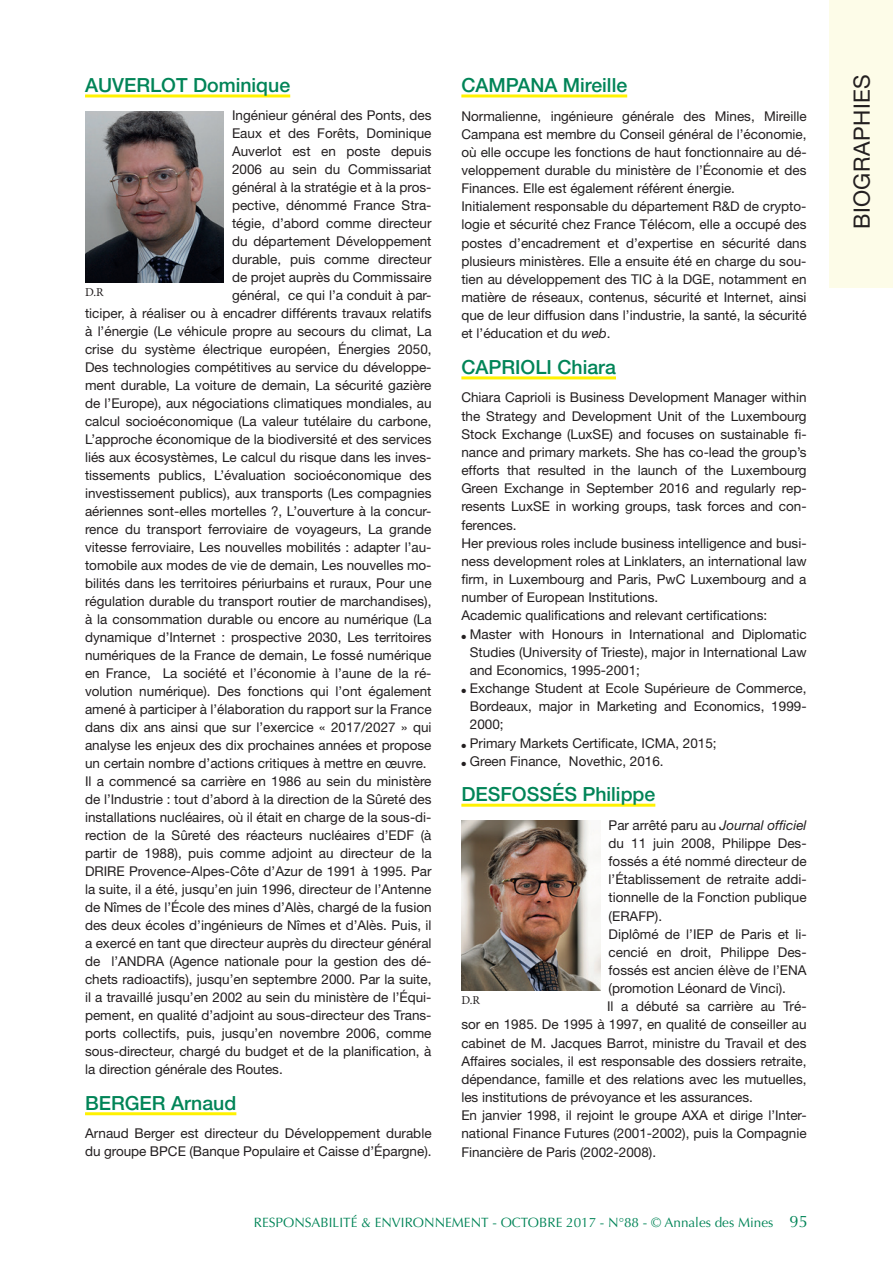
<style>
.page{position:relative;width:893px;height:1263px;background:#fff}
.page>*{position:absolute;margin:0;border:0;box-sizing:border-box;transform-origin:0 0}
.t1{font:22.5px "Helvetica Neue";letter-spacing:.02em;color:#231f20}
.INTER_1{font:500 19.5px "Helvetica Neue";color:#008457}
.texte_courant{font:13.5px/18.1px "Helvetica Neue";color:#231f20;text-align:justify}
.t2{font:13.5px "Optima";color:#008457}
.t3{font:12px "Minion Pro";color:#231f20}
.s1{font-style:italic}
.s2{font-size:16.5px}
</style>
<div class="page">
<hr style="left:85px;top:94px;width:205px;height:3px;background:#fff101">
<hr style="left:85px;top:1112px;width:151px;height:3px;background:#fff101">
<hr style="left:461px;top:94px;width:166px;height:3px;background:#fff101">
<hr style="left:461px;top:376px;width:155px;height:3px;background:#fff101">
<hr style="left:461px;top:804px;width:194px;height:3px;background:#fff101">
<div style="left:829px;top:0;width:64px;height:287px;background:#fdfce8"></div>
<img style="left:461px;top:820px;width:139px;height:170px">
<img style="left:85px;top:112px;width:139px;height:170px">
<p class="INTER_1" style="left:85px;top:73px;width:207px">AUVERLOT Dominique</p>
<p class="texte_courant" style="left:232px;top:106px;width:201px">Ingénieur général des Ponts, des</p>
<p class="texte_courant" style="left:232px;top:124px;width:201px">Eaux et des Forêts, Dominique</p>
<p class="texte_courant" style="left:232px;top:142px;width:201px">Auverlot est en poste depuis</p>
<p class="texte_courant" style="left:232px;top:160px;width:201px">2006 au sein du Commissariat</p>
<p class="texte_courant" style="left:232px;top:178px;width:201px">général à la stratégie et à la pros-</p>
<p class="texte_courant" style="left:232px;top:196px;width:201px">pective, dénommé France Stra-</p>
<p class="texte_courant" style="left:232px;top:214px;width:201px">tégie, d’abord comme directeur</p>
<p class="texte_courant" style="left:232px;top:232px;width:201px">du département Développement</p>
<p class="texte_courant" style="left:232px;top:250px;width:201px">durable, puis comme directeur</p>
<p class="texte_courant" style="left:232px;top:268px;width:201px">de projet auprès du Commissaire</p>
<p class="texte_courant" style="left:232px;top:286px;width:201px">général, ce qui l’a conduit à par-</p>
<p class="texte_courant" style="left:85px;top:304px;width:348px">ticiper, à réaliser ou à encadrer différents travaux relatifs</p>
<p class="texte_courant" style="left:85px;top:322px;width:348px">à l’énergie (Le véhicule propre au secours du climat, La</p>
<p class="texte_courant" style="left:85px;top:340px;width:348px">crise du système électrique européen, Énergies 2050,</p>
<p class="texte_courant" style="left:85px;top:358px;width:348px">Des technologies compétitives au service du développe-</p>
<p class="texte_courant" style="left:85px;top:376px;width:348px">ment durable, La voiture de demain, La sécurité gazière</p>
<p class="texte_courant" style="left:85px;top:394px;width:348px">de l’Europe), aux négociations climatiques mondiales, au</p>
<p class="texte_courant" style="left:85px;top:412px;width:348px">calcul socioéconomique (La valeur tutélaire du carbone,</p>
<p class="texte_courant" style="left:85px;top:430px;width:348px">L’approche économique de la biodiversité et des services</p>
<p class="texte_courant" style="left:85px;top:448px;width:348px">liés aux écosystèmes, Le calcul du risque dans les inves-</p>
<p class="texte_courant" style="left:85px;top:466px;width:348px">tissements publics, L’évaluation socioéconomique des</p>
<p class="texte_courant" style="left:85px;top:484px;width:348px">investissement publics), aux transports (Les compagnies</p>
<p class="texte_courant" style="left:85px;top:502px;width:348px">aériennes sont-elles mortelles ?, L’ouverture à la concur-</p>
<p class="texte_courant" style="left:85px;top:520px;width:348px">rence du transport ferroviaire de voyageurs, La grande</p>
<p class="texte_courant" style="left:85px;top:538px;width:348px">vitesse ferroviaire, Les nouvelles mobilités : adapter l’au-</p>
<p class="texte_courant" style="left:85px;top:556px;width:348px">tomobile aux modes de vie de demain, Les nouvelles mo-</p>
<p class="texte_courant" style="left:85px;top:574px;width:348px">bilités dans les territoires périurbains et ruraux, Pour une</p>
<p class="texte_courant" style="left:85px;top:592px;width:348px">régulation durable du transport routier de marchandises),</p>
<p class="texte_courant" style="left:85px;top:610px;width:348px">à la consommation durable ou encore au numérique (La</p>
<p class="texte_courant" style="left:85px;top:628px;width:348px">dynamique d’Internet : prospective 2030, Les territoires</p>
<p class="texte_courant" style="left:85px;top:646px;width:348px">numériques de la France de demain, Le fossé numérique</p>
<p class="texte_courant" style="left:85px;top:664px;width:348px">en France, La société et l’économie à l’aune de la ré-</p>
<p class="texte_courant" style="left:85px;top:682px;width:348px">volution numérique). Des fonctions qui l’ont également</p>
<p class="texte_courant" style="left:85px;top:700px;width:348px">amené à participer à l’élaboration du rapport sur la France</p>
<p class="texte_courant" style="left:85px;top:718px;width:348px">dans dix ans ainsi que sur l’exercice « 2017/2027 » qui</p>
<p class="texte_courant" style="left:85px;top:736px;width:348px">analyse les enjeux des dix prochaines années et propose</p>
<p class="texte_courant" style="left:85px;top:754px;width:343px">un certain nombre d’actions critiques à mettre en œuvre.</p>
<p class="texte_courant" style="left:85px;top:772px;width:348px">Il a commencé sa carrière en 1986 au sein du ministère de l’Industrie : tout d’abord à la direction de la Sûreté des installations nucléaires, où il était en charge de la sous-di&shy;rection de la Sûreté des réacteurs nucléaires d’EDF (à partir de 1988), puis comme adjoint au directeur de la DRIRE Provence-Alpes-Côte d’Azur de 1991 à 1995. Par la suite, il a été, jusqu’en juin 1996, directeur de l’Antenne de Nîmes de l’École des mines d’Alès, chargé de la fusion des deux écoles d’ingénieurs de Nîmes et d’Alès. Puis, il a exercé en tant que directeur auprès du directeur général de l’ANDRA (Agence nationale pour la gestion des dé&shy;chets radioactifs), jusqu’en septembre 2000. Par la suite, il a travaillé jusqu’en 2002 au sein du ministère de l’Équi&shy;pement, en qualité d’adjoint au sous-directeur des Trans&shy;ports collectifs, puis, jusqu’en novembre 2006, comme sous-directeur, chargé du budget et de la planification, à la direction générale des Routes.</p>
<p class="INTER_1" style="left:85px;top:1091px;width:153px">BERGER Arnaud</p>
<p class="texte_courant" style="left:85px;top:1124px;width:348px">Arnaud Berger est directeur du Développement durable du groupe BPCE (Banque Populaire et Caisse d’Épargne).</p>
<p class="t3" style="left:85px;top:284px;width:20px">D.R</p>
<p class="INTER_1" style="left:461px;top:73px;width:167px">CAMPANA Mireille</p>
<p class="texte_courant" style="left:461px;top:106px;width:347px">Normalienne, ingénieure générale des Mines, Mireille Campana est membre du Conseil général de l’économie, où elle occupe les fonctions de haut fonctionnaire au dé&shy;veloppement durable du ministère de l’Économie et des Finances. Elle est également référent énergie.</p>
<p class="texte_courant" style="left:461px;top:197px;width:347px">Initialement responsable du département R&amp;D de crypto&shy;logie et sécurité chez France Télécom, elle a occupé des postes d’encadrement et d’expertise en sécurité dans plusieurs ministères. Elle a ensuite été en charge du sou&shy;tien au développement des TIC à la DGE, notamment en matière de réseaux, contenus, sécurité et Internet, ainsi que de leur diffusion dans l’industrie, la santé, la sécurité et l’éducation et du <span class="s1">web</span>.</p>
<p class="INTER_1" style="left:461px;top:355px;width:156px">CAPRIOLI Chiara</p>
<p class="texte_courant" style="left:461px;top:388px;width:347px">Chiara Caprioli is Business Development Manager within the Strategy and Development Unit of the Luxembourg Stock Exchange (LuxSE) and focuses on sustainable fi&shy;nance and primary markets. She has co-lead the group’s efforts that resulted in the launch of the Luxembourg Green Exchange in September 2016 and regularly rep&shy;resents LuxSE in working groups, task forces and con&shy;ferences.</p>
<p class="texte_courant" style="left:461px;top:534px;width:347px">Her previous roles include business intelligence and busi&shy;ness development roles at Linklaters, an international law firm, in Luxembourg and Paris, PwC Luxembourg and a number of European Institutions.</p>
<p class="texte_courant" style="left:461px;top:606px;width:307px">Academic qualifications and relevant certifications:</p>
<p class="texte_courant" style="left:470px;top:624px;width:338px;text-indent:-9px">● Master with Honours in International and Diplomatic Studies (University of Trieste), major in International Law and Economics, 1995-2001;</p>
<p class="texte_courant" style="left:470px;top:679px;width:338px;text-indent:-9px">● Exchange Student at Ecole Supérieure de Commerce, Bordeaux, major in Marketing and Economics, 1999- 2000;</p>
<p class="texte_courant" style="left:461px;top:733px;width:257px">● Primary Markets Certificate, ICMA, 2015;</p>
<p class="texte_courant" style="left:461px;top:752px;width:204px">● Green Finance, Novethic, 2016.</p>
<p class="INTER_1" style="left:461px;top:782px;width:195px">DESFOSSÉS Philippe</p>
<p class="texte_courant" style="left:609px;top:816px;width:200px">Par arrêté paru au <span class="s1">Journal officiel </span>du 11 juin 2008, Philippe Des&shy;fossés a été nommé directeur de l’Établissement de retraite addi&shy;tionnelle de la Fonction publique (ERAFP).</p>
<p class="texte_courant" style="left:609px;top:925px;width:200px">Diplômé de l’IEP de Paris et li&shy;cencié en droit, Philippe Des&shy;fossés est ancien élève de l’ENA (promotion Léonard de Vinci).</p>
<p class="texte_courant" style="left:461px;top:997px;width:347px;text-indent:146px">Il a débuté sa carrière au Tré&shy;sor en 1985. De 1995 à 1997, en qualité de conseiller au cabinet de M. Jacques Barrot, ministre du Travail et des Affaires sociales, il est responsable des dossiers retraite, dépendance, famille et des relations avec les mutuelles, les institutions de prévoyance et les assurances.</p>
<p class="texte_courant" style="left:461px;top:1106px;width:347px">En janvier 1998, il rejoint le groupe AXA et dirige l’Inter&shy;national Finance Futures (2001-2002), puis la Compagnie Financière de Paris (2002-2008).</p>
<p class="t3" style="left:461px;top:992px;width:20px">D.R</p>
<p class="t2" style="left:254px;top:1214px;width:556px">RESPONSABILITÉ &amp; ENVIRONNEMENT - OCTOBRE 2017 - N°88 - © Annales des Mines <span class="s2">95</span></p>
<p class="t1" style="left:848px;top:229px;width:156px;rotate:-90deg">BIOGRAPHIES</p>
</div>
